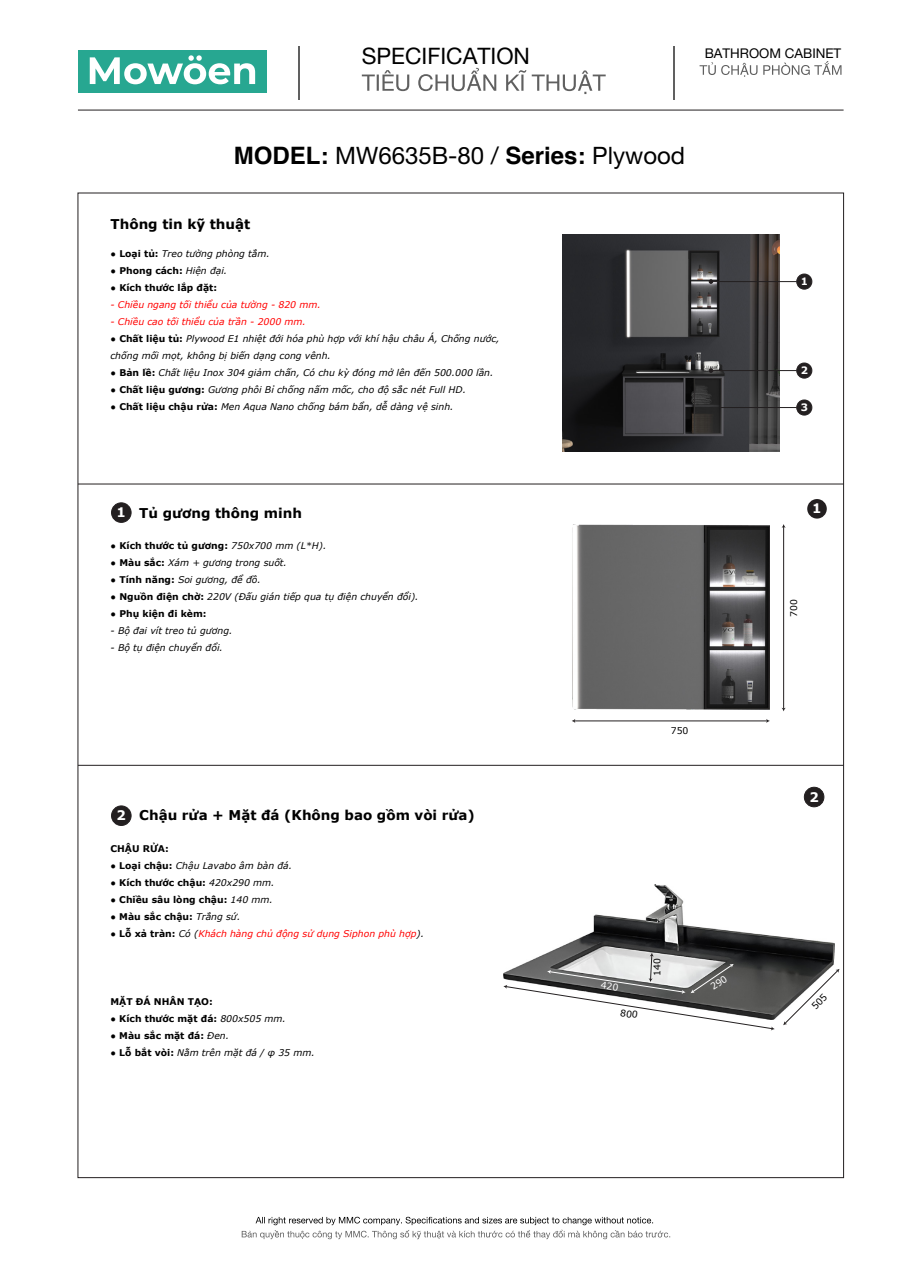
<style>
.page{position:relative;width:912px;height:1282px;background:#fff}
.page>*{position:absolute;margin:0;border:0;box-sizing:border-box;transform-origin:0 0}
.t1{font:24px "Helvetica Neue";color:#000}
.t2{font:22.65px "Helvetica Neue";color:#000}
.t3{font:700 13.5px "Verdana";color:#000}
.t4{font:13.35px "Helvetica Neue";color:#000}
.t5{font:700 13.2px "Verdana";color:#fff}
.t6{font:700 10.2px "Verdana";color:#fff}
.t7{font:italic 9.3px/17px "Verdana";color:#000}
.t8{font:700 9.3px "Verdana";color:#000}
.t9{font:italic 9.3px "Verdana";color:#f00}
.t10{font:9.3px "Verdana";color:#000}
.s1{font-family:"Helvetica";font-weight:700}
.s2{font-weight:700;font-style:normal}
.s3{font-weight:400;font-style:italic}
.s4{font-size:13.2px;color:#fff}
.s5{color:#000}
.s6{font-weight:700;font-style:normal;color:#000}
</style>
<div class="page">
<img style="left:572px;top:524px;width:198px;height:186px">
<img style="left:562px;top:235px;width:217px;height:216px">
<hr style="left:78px;top:110px;width:765px;height:1px;background:#231f20">
<svg style="left:362px;top:68px;width:243px;height:26px"></svg>
<hr style="left:299px;top:46px;width:1px;height:54px;background:#606060">
<hr style="left:673px;top:46px;width:1px;height:54px;background:#606060">
<svg style="left:699px;top:61px;width:142px;height:16px"></svg>
<svg style="left:242px;top:1217px;width:428px;height:22px"></svg>
<hr style="left:712px;top:281px;width:84px;height:1px;background:#231f20">
<div style="left:796px;top:274px;width:16px;height:15px;background:#231f20;border-radius:50%"></div>
<div style="left:796px;top:274px;width:16px;height:15px;border:1px solid #231f20;border-radius:50%"></div>
<svg style="left:709px;top:280px;width:4px;height:4px"></svg>
<hr style="left:712px;top:370px;width:84px;height:1px;background:#231f20">
<div style="left:796px;top:363px;width:16px;height:15px;background:#231f20;border-radius:50%"></div>
<div style="left:796px;top:363px;width:16px;height:15px;border:1px solid #231f20;border-radius:50%"></div>
<svg style="left:709px;top:369px;width:4px;height:4px"></svg>
<hr style="left:719px;top:407px;width:77px;height:1px;background:#231f20">
<div style="left:796px;top:400px;width:16px;height:15px;background:#231f20;border-radius:50%"></div>
<div style="left:796px;top:400px;width:16px;height:15px;border:1px solid #231f20;border-radius:50%"></div>
<hr style="left:78px;top:484px;width:765px;height:1px;background:#231f20">
<hr style="left:78px;top:765px;width:765px;height:1px;background:#231f20">
<div style="left:78px;top:50px;width:188px;height:43px;background:#27a791"></div>
<svg style="left:90px;top:55px;width:165px;height:29px"></svg>
<div style="left:804px;top:787px;width:20px;height:20px;background:#231f20;border-radius:50%"></div>
<div style="left:804px;top:787px;width:20px;height:20px;border:1px solid #231f20;border-radius:50%"></div>
<div style="left:807px;top:499px;width:19px;height:20px;background:#231f20;border-radius:50%"></div>
<div style="left:112px;top:503px;width:19px;height:19px;background:#231f20;border-radius:50%"></div>
<div style="left:111px;top:503px;width:20px;height:20px;border:1px solid #231f20;border-radius:50%"></div>
<div style="left:112px;top:806px;width:19px;height:19px;background:#231f20;border-radius:50%"></div>
<div style="left:111px;top:806px;width:20px;height:20px;border:1px solid #231f20;border-radius:50%"></div>
<hr style="left:574px;top:721px;width:193px;height:1px;background:#231f20">
<svg style="left:766px;top:719px;width:4px;height:4px"></svg>
<hr style="left:783px;top:527px;width:1px;height:182px;background:#231f20">
<img style="left:547px;top:884px;width:287px;height:136px">
<svg style="left:783px;top:969px;width:56px;height:56px"></svg>
<svg style="left:503px;top:953px;width:271px;height:77px"></svg>
<h2 class="t2" style="left:362px;top:39px;width:170px">SPECIFICATION</h2>
<h3 class="t4" style="left:704px;top:43px;width:138px">BATHROOM CABINET</h3>
<h1 class="t1" style="left:234px;top:138px;width:453px"><span class="s1">MODEL:</span> MW6635B-80 / <span class="s1">Series:</span> Plywood</h1>
<h3 class="t3" style="left:111px;top:214px;width:141px">Thông tin kỹ thuật</h3>
<p class="t7" style="left:110px;top:245px;width:161px">● <span class="s2">Loại tủ:</span> Treo tường phòng tắm.</p>
<p class="t8" style="left:110px;top:264px;width:118px"><span class="s3">●</span> Phong cách: <span class="s3">Hiện đại.</span></p>
<p class="t8" style="left:110px;top:281px;width:108px"><span class="s3">●</span> Kích thước lắp đặt:</p>
<p class="t9" style="left:110px;top:298px;width:212px">- Chiều ngang tối thiểu của tường - 820 mm.</p>
<p class="t9" style="left:110px;top:315px;width:197px">- Chiều cao tối thiểu của trần - 2000 mm.</p>
<p class="t7" style="left:110px;top:330px;width:391px">● <span class="s2">Chất liệu tủ:</span> Plywood E1 nhiệt đới hóa phù hợp với khí hậu châu Á, Chống nước, chống mối mọt, không bị biến dạng cong vênh.</p>
<p class="t7" style="left:110px;top:364px;width:384px">● <span class="s2">Bản lề:</span> Chất liệu Inox 304 giảm chấn, Có chu kỳ đóng mở lên đến 500.000 lần.</p>
<p class="t7" style="left:110px;top:381px;width:357px">● <span class="s2">Chất liệu gương:</span> Gương phôi Bỉ chống nấm mốc, cho độ sắc nét Full HD.</p>
<p class="t7" style="left:110px;top:398px;width:344px">● <span class="s2">Chất liệu chậu rửa:</span> Men Aqua Nano chống bám bẩn, dễ dàng vệ sinh.</p>
<h3 class="t3" style="left:139px;top:503px;width:164px">Tủ gương thông minh</h3>
<p class="t8" style="left:111px;top:539px;width:217px"><span class="s3">●</span> Kích thước tủ gương: <span class="s3">750x700 mm (L*H).</span></p>
<p class="t7" style="left:111px;top:554px;width:178px">● <span class="s2">Màu sắc:</span> Xám + gương trong suốt.</p>
<p class="t7" style="left:111px;top:571px;width:152px">● <span class="s2">Tính năng:</span> Soi gương, để đồ.</p>
<p class="t7" style="left:111px;top:588px;width:309px">● <span class="s2">Nguồn điện chờ:</span> 220V (Đấu gián tiếp qua tụ điện chuyển đổi).</p>
<p class="t8" style="left:111px;top:607px;width:97px"><span class="s3">●</span> Phụ kiện đi kèm:</p>
<p class="t7" style="left:111px;top:622px;width:123px">- Bộ đai vít treo tủ gương.</p>
<p class="t7" style="left:111px;top:639px;width:114px">- Bộ tụ điện chuyển đổi.</p>
<h3 class="t5" style="left:117px;top:503px;width:11px">1</h3>
<h3 class="t3" style="left:117px;top:806px;width:360px"><span class="s4">2</span> Chậu rửa + Mặt đá (Không bao gồm vòi rửa)</h3>
<p class="t8" style="left:110px;top:842px;width:60px">CHẬU RỬA:</p>
<p class="t7" style="left:110px;top:857px;width:183px">● <span class="s2">Loại chậu:</span> Chậu Lavabo âm bàn đá.</p>
<p class="t8" style="left:110px;top:876px;width:166px"><span class="s3">●</span> Kích thước chậu: <span class="s3">420x290 mm.</span></p>
<p class="t8" style="left:110px;top:893px;width:164px"><span class="s3">●</span> Chiều sâu lòng chậu: <span class="s3">140 mm.</span></p>
<p class="t8" style="left:110px;top:910px;width:131px"><span class="s3">●</span> Màu sắc chậu: <span class="s3">Trắng sứ.</span></p>
<p class="t9" style="left:110px;top:927px;width:315px"><span class="s5">●</span> <span class="s6">Lỗ xả tràn:</span> <span class="s5">Có (</span>Khách hàng chủ động sử dụng Siphon phù hợp<span class="s5">).</span></p>
<p class="t8" style="left:110px;top:995px;width:104px">MẶT ĐÁ NHÂN TẠO:</p>
<p class="t8" style="left:110px;top:1012px;width:177px"><span class="s3">●</span> Kích thước mặt đá: <span class="s3">800x505 mm.</span></p>
<p class="t8" style="left:110px;top:1029px;width:120px"><span class="s3">●</span> Màu sắc mặt đá: <span class="s3">Đen.</span></p>
<p class="t7" style="left:110px;top:1044px;width:206px">● <span class="s2">Lỗ bắt vòi:</span> Nằm trên mặt đá / φ 35 mm.</p>
<p class="t10" style="left:671px;top:724px;width:19px">750</p>
<p class="t10" style="left:651px;top:976px;width:19px;rotate:-90deg">140</p>
<p class="t6" style="left:800px;top:274px;width:9px">1</p>
<p class="t6" style="left:800px;top:363px;width:9px">2</p>
<p class="t6" style="left:800px;top:400px;width:9px">3</p>
<h3 class="t5" style="left:812px;top:499px;width:11px">1</h3>
<p class="t10" style="left:787px;top:617px;width:19px;rotate:-90deg">700</p>
<h3 class="t5" style="left:809px;top:787px;width:11px">2</h3>
</div>
